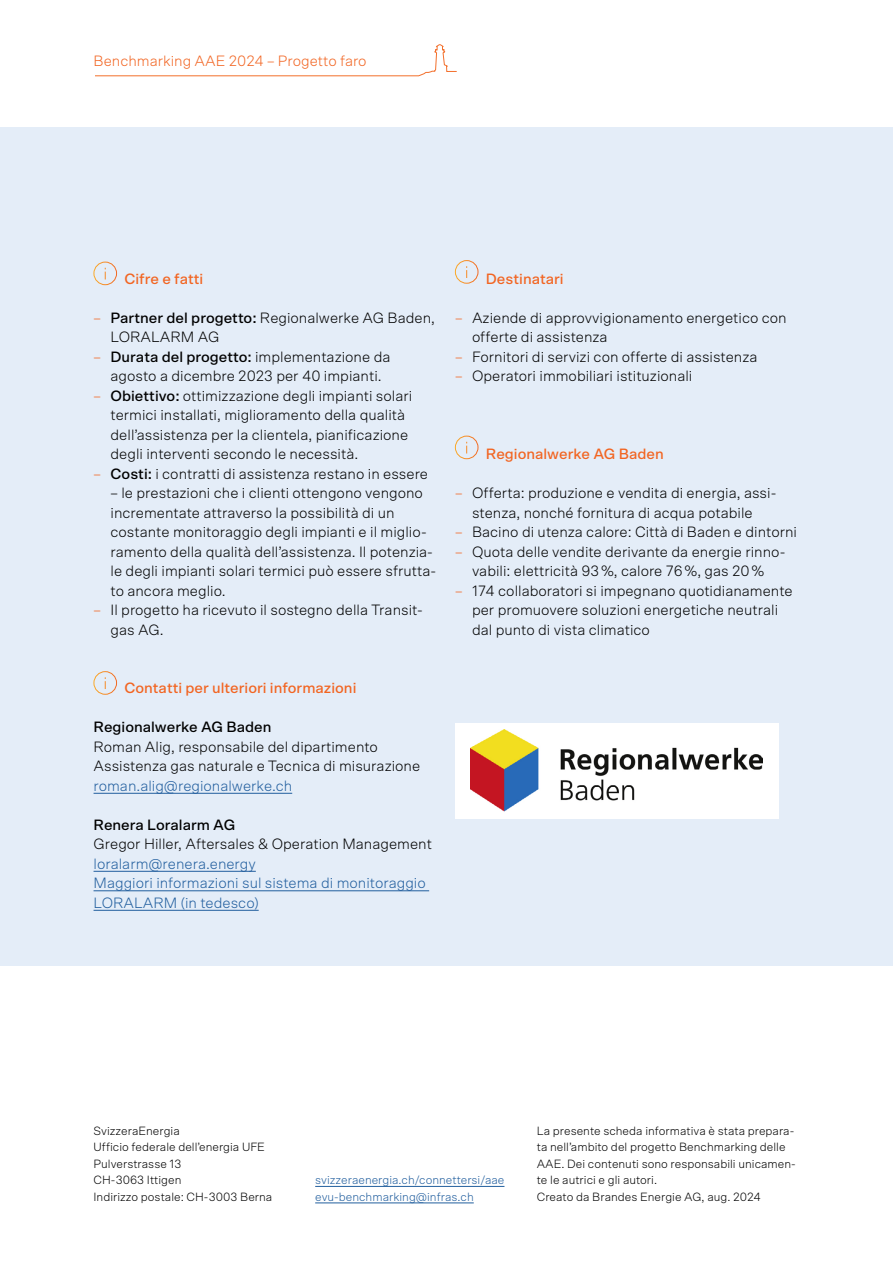
<style>
.page{position:relative;width:893px;height:1263px;background:#fff}
.page>*{position:absolute;margin:0;border:0;box-sizing:border-box;transform-origin:0 0}
.t1{font:300 15px/19.5px "Scto Grotesk A";color:#000}
.t2{font:300 15px/19.5px "Scto Grotesk A";color:#215e9e}
.t3{font:500 15px "Scto Grotesk A";color:#f26522}
.t4{font:500 15px "Scto Grotesk A";color:#000}
.t5{font:300 15px "Scto Grotesk A";color:#f26522}
.t6{font:300 12px/16.5px "Scto Grotesk A";color:#000}
.t7{font:300 12px/16.5px "Scto Grotesk A";color:#215e9e}
.s1{color:#f26522}
.s2{font-weight:500}
</style>
<div class="page">
<svg style="left:95px;top:44px;width:362px;height:32px"></svg>
<div style="left:0;top:128px;width:893px;height:838px;background:#e4edf8"></div>
<hr style="left:94px;top:793px;width:198px;height:1px;background:#215e9e">
<hr style="left:94px;top:871px;width:162px;height:1px;background:#215e9e">
<hr style="left:94px;top:890px;width:335px;height:1px;background:#215e9e">
<hr style="left:94px;top:910px;width:165px;height:1px;background:#215e9e">
<svg style="left:93px;top:671px;width:24px;height:24px"></svg>
<div style="left:455px;top:722px;width:323px;height:96px;background:#fff"></div>
<img style="left:471px;top:729px;width:292px;height:83px">
<svg style="left:455px;top:260px;width:24px;height:24px"></svg>
<svg style="left:93px;top:261px;width:24px;height:24px"></svg>
<svg style="left:455px;top:435px;width:24px;height:24px"></svg>
<hr style="left:315px;top:1186px;width:189px;height:1px;background:#215e9e">
<hr style="left:315px;top:1203px;width:159px;height:1px;background:#215e9e">
<p class="t5" style="left:94px;top:52px;width:275px">Benchmarking AAE 2024 – Progetto faro</p>
<p class="t3" style="left:124px;top:269px;width:80px">Cifre e fatti</p>
<p class="t1" style="left:111px;top:307px;width:326px;text-indent:-17px"><span class="s1">–</span> <span class="s2">Partner del progetto:</span> Regionalwerke AG Baden,<br>LORALARM AG</p>
<p class="t1" style="left:94px;top:346px;width:298px;text-align:center"><span class="s1">–</span> <span class="s2">Durata del progetto:</span> implementazione da agosto a dicembre 2023 per 40 impianti.</p>
<p class="t1" style="left:111px;top:385px;width:303px;text-indent:-17px"><span class="s1">–</span> <span class="s2">Obiettivo:</span> ottimizzazione degli impianti solari termici installati, miglioramento della qualità dell’assistenza per la clientela, pianificazione degli interventi secondo le necessità.</p>
<p class="t1" style="left:94px;top:463px;width:336px"><span class="s1">–</span> <span class="s2">Costi:</span> i contratti di assistenza restano in essere</p>
<p class="t1" style="left:111px;top:483px;width:327px">– le prestazioni che i clienti ottengono vengono incrementate attraverso la possibilità di un costante monitoraggio degli impianti e il miglio&shy;ramento della qualità dell’assistenza. Il potenzia&shy;le degli impianti solari termici può essere sfrutta&shy;to ancora meglio.</p>
<p class="t1" style="left:111px;top:600px;width:314px;text-indent:-17px"><span class="s1">–</span> Il progetto ha ricevuto il sostegno della Transit&shy;gas AG.</p>
<p class="t3" style="left:124px;top:679px;width:234px">Contatti per ulteriori informazioni</p>
<p class="t4" style="left:94px;top:718px;width:180px">Regionalwerke AG Baden</p>
<p class="t1" style="left:94px;top:736px;width:328px">Roman Alig, responsabile del dipartimento<br>Assistenza gas naturale e Tecnica di misurazione</p>
<p class="t2" style="left:94px;top:775px;width:200px">roman.alig@regionalwerke.ch</p>
<p class="t4" style="left:94px;top:815px;width:143px">Renera Loralarm AG</p>
<p class="t1" style="left:94px;top:834px;width:340px">Gregor Hiller, Aftersales &amp; Operation Management</p>
<p class="t2" style="left:94px;top:853px;width:334px">loralarm@renera.energy<br>Maggiori informazioni sul sistema di monitoraggio<br>LORALARM (in tedesco)</p>
<p class="t3" style="left:486px;top:269px;width:79px">Destinatari</p>
<p class="t1" style="left:472px;top:307px;width:316px;text-indent:-17px"><span class="s1">–</span> Aziende di approvvigionamento energetico con offerte di assistenza</p>
<p class="t1" style="left:455px;top:346px;width:304px"><span class="s1">–</span> Fornitori di servizi con offerte di assistenza</p>
<p class="t1" style="left:455px;top:366px;width:239px"><span class="s1">–</span> Operatori immobiliari istituzionali</p>
<p class="t3" style="left:486px;top:445px;width:180px">Regionalwerke AG Baden</p>
<p class="t1" style="left:455px;top:483px;width:323px;text-align:center"><span class="s1">–</span> Offerta: produzione e vendita di energia, assi&shy;stenza, nonché fornitura di acqua potabile</p>
<p class="t1" style="left:455px;top:522px;width:344px"><span class="s1">–</span> Bacino di utenza calore: Città di Baden e dintorni</p>
<p class="t1" style="left:455px;top:541px;width:332px;text-align:center"><span class="s1">–</span> Quota delle vendite derivante da energie rinno&shy;vabili: elettricità 93%, calore 76%, gas 20%</p>
<p class="t1" style="left:472px;top:580px;width:322px;text-indent:-17px"><span class="s1">–</span> 174 collaboratori si impegnano quotidianamente per promuovere soluzioni energetiche neutrali dal punto di vista climatico</p>
<p class="t6" style="left:94px;top:1122px;width:180px">SvizzeraEnergia<br>Ufficio federale dell’energia UFE<br>Pulverstrasse 13<br>CH-3063 Ittigen<br>Indirizzo postale: CH-3003 Berna</p>
<p class="t7" style="left:315px;top:1172px;width:191px">svizzeraenergia.ch/connettersi/aae evu-benchmarking@infras.ch</p>
<p class="t6" style="left:537px;top:1122px;width:260px">La presente scheda informativa è stata prepara&shy;ta nell’ambito del progetto Benchmarking delle AAE. Dei contenuti sono responsabili unicamen&shy;te le autrici e gli autori.<br>Creato da Brandes Energie AG, aug. 2024</p>
</div>
